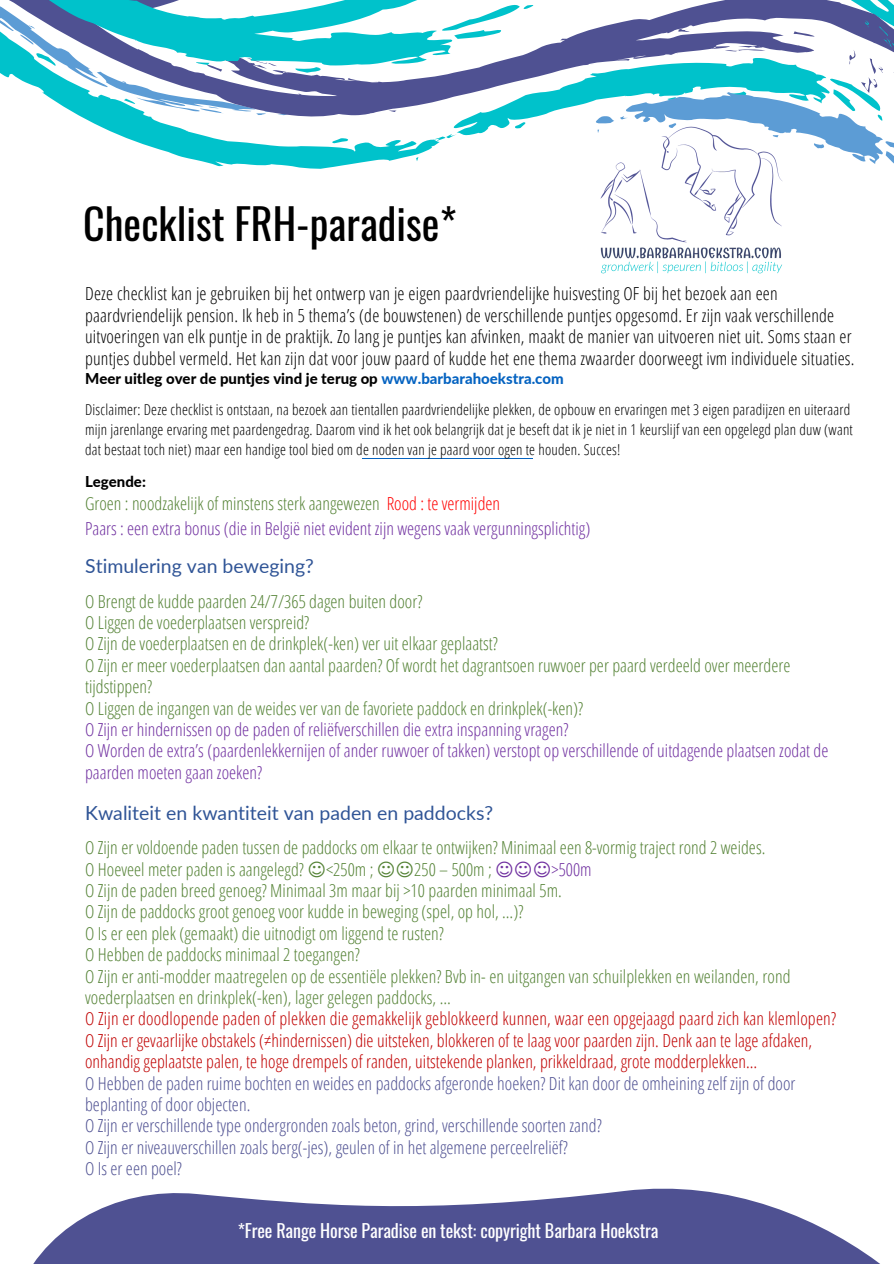
<style>
.page{position:relative;width:894px;height:1264px;background:#fff}
.page>*{position:absolute;margin:0;border:0;box-sizing:border-box;transform-origin:0 0}
.t1{font:42px "Oswald";color:#000}
.t2{font:19.5px "Lato";color:#2f5496}
.t3{font:300 18px/21.5px "Open Sans Condensed";color:#548235}
.t4{font:300 18px/21.5px "Open Sans Condensed";letter-spacing:.015em;color:#000}
.t5{font:300 18px/21.5px "Open Sans Condensed";color:#7030a0}
.t6{font:300 18px/21.5px "Open Sans Condensed";color:#c00000}
.t7{font:300 18px/21.5px "Open Sans Condensed";color:#4f5192}
.t8{font:18px "Oswald";letter-spacing:-.005em;color:#fff}
.t9{font:300 15px/20.2px "Open Sans Condensed";letter-spacing:.015em;color:#000}
.t10{font:800 15px "Lato";color:#000}
.s1{color:#0563c1}
.s2{color:#548235}
.s3{color:#f00}
.s4{font-family:"DejaVu Sans";font-weight:400}
.s5{font-family:"DejaVu Sans";font-weight:400;color:#7030a0}
.s6{color:#7030a0}
</style>
<div class="page">
<hr style="left:362px;top:458px;width:170px;height:1px;background:#0563c1">
<svg style="left:0;top:0;width:893px;height:168px"></svg>
<img style="left:592px;top:119px;width:194px;height:155px">
<svg style="left:34px;top:1188px;width:845px;height:75px;fill:#4f5192"></svg>
<h1 class="t1" style="left:83px;top:191px;width:374px">Checklist FRH-paradise*</h1>
<p class="t4" style="left:85px;top:283px;width:770px">Deze checklist kan je gebruiken bij het ontwerp van je eigen paardvriendelijke huisvesting OF bij het bezoek aan een paardvriendelijk pension. Ik heb in 5 thema’s (de bouwstenen) de verschillende puntjes opgesomd. Er zijn vaak verschillende uitvoeringen van elk puntje in de praktijk. Zo lang je puntjes kan afvinken, maakt de manier van uitvoeren niet uit. Soms staan er puntjes dubbel vermeld. Het kan zijn dat voor jouw paard of kudde het ene thema zwaarder doorweegt ivm individuele situaties.</p>
<p class="t10" style="left:85px;top:369px;width:480px">Meer uitleg over de puntjes vind je terug op <span class="s1">www.barbarahoekstra.com</span></p>
<p class="t9" style="left:85px;top:399px;width:769px">Disclaimer: Deze checklist is ontstaan, na bezoek aan tientallen paardvriendelijke plekken, de opbouw en ervaringen met 3 eigen paradijzen en uiteraard mijn jarenlange ervaring met paardengedrag. Daarom vind ik het ook belangrijk dat je beseft dat ik je niet in 1 keurslijf van een opgelegd plan duw (want dat bestaat toch niet) maar een handige tool bied om de noden van je paard voor ogen te houden. Succes!</p>
<p class="t10" style="left:85px;top:472px;width:62px">Legende:</p>
<p class="t5" style="left:85px;top:490px;width:506px;line-height:24.8px"><span class="s2">Groen : noodzakelijk of minstens sterk aangewezen</span> <span class="s3">Rood : te vermijden<br></span>Paars : een extra bonus (die in België niet evident zijn wegens vaak vergunningsplichtig)</p>
<p class="t2" style="left:85px;top:553px;width:230px">Stimulering van beweging?</p>
<p class="t3" style="left:85px;top:590px;width:706px">O Brengt de kudde paarden 24/7/365 dagen buiten door?<br>O Liggen de voederplaatsen verspreid?<br>O Zijn de voederplaatsen en de drinkplek(-ken) ver uit elkaar geplaatst?<br>O Zijn er meer voederplaatsen dan aantal paarden? Of wordt het dagrantsoen ruwvoer per paard verdeeld over meerdere tijdstippen?<br>O Liggen de ingangen van de weides ver van de favoriete paddock en drinkplek(-ken)?</p>
<p class="t5" style="left:85px;top:718px;width:744px">O Zijn er hindernissen op de paden of reliëfverschillen die extra inspanning vragen?<br>O Worden de extra’s (paardenlekkernijen of ander ruwvoer of takken) verstopt op verschillende of uitdagende plaatsen zodat de paarden moeten gaan zoeken?</p>
<p class="t2" style="left:85px;top:800px;width:409px">Kwaliteit en kwantiteit van paden en paddocks?</p>
<p class="t3" style="left:85px;top:836px;width:706px">O Zijn er voldoende paden tussen de paddocks om elkaar te ontwijken? Minimaal een 8-vormig traject rond 2 weides.<br>O Hoeveel meter paden is aangelegd? <span class="s4">☺</span>&lt;250m ; <span class="s4">☺☺</span>250 – 500m ; <span class="s5">☺☺☺</span><span class="s6">&gt;500m<br></span>O Zijn de paden breed genoeg? Minimaal 3m maar bij &gt;10 paarden minimaal 5m.<br>O Zijn de paddocks groot genoeg voor kudde in beweging (spel, op hol, …)?<br>O Is er een plek (gemaakt) die uitnodigt om liggend te rusten?<br>O Hebben de paddocks minimaal 2 toegangen?<br>O Zijn er anti-modder maatregelen op de essentiële plekken? Bvb in- en uitgangen van schuilplekken en weilanden, rond voederplaatsen en drinkplek(-ken), lager gelegen paddocks, …</p>
<p class="t6" style="left:85px;top:1007px;width:752px">O Zijn er doodlopende paden of plekken die gemakkelijk geblokkeerd kunnen, waar een opgejaagd paard zich kan klemlopen?<br>O Zijn er gevaarlijke obstakels (≠hindernissen) die uitsteken, blokkeren of te laag voor paarden zijn. Denk aan te lage afdaken, onhandig geplaatste palen, te hoge drempels of randen, uitstekende planken, prikkeldraad, grote modderplekken…</p>
<p class="t7" style="left:85px;top:1071px;width:711px">O Hebben de paden ruime bochten en weides en paddocks afgeronde hoeken? Dit kan door de omheining zelf zijn of door beplanting of door objecten.<br>O Zijn er verschillende type ondergronden zoals beton, grind, verschillende soorten zand?<br>O Zijn er niveauverschillen zoals berg(-jes), geulen of in het algemene perceelreliëf?<br>O Is er een poel?</p>
<p class="t8" style="left:238px;top:1216px;width:422px">*Free Range Horse Paradise en tekst: copyright Barbara Hoekstra</p>
</div>
